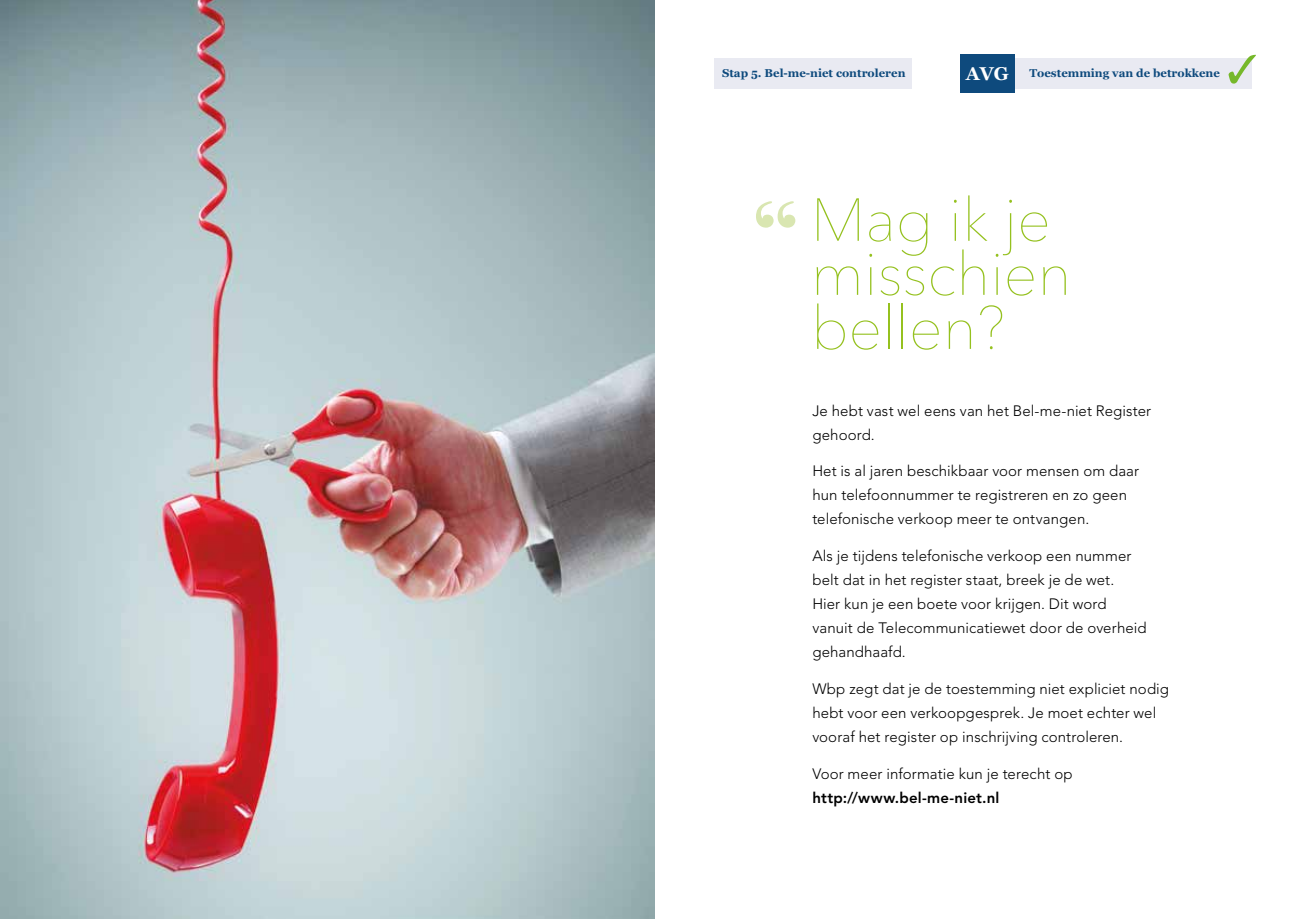
<style>
.page{position:relative;width:1310px;height:919px;background:#fff}
.page>*{position:absolute;margin:0;border:0;box-sizing:border-box;transform-origin:0 0}
.t1{font:200 60px/54px "Avenir Next";color:#95c11f}
.t2{font:300 15px/24px "Avenir LT Pro";letter-spacing:.005em;color:#000}
.t3{font:800 15px "Avenir LT Pro";letter-spacing:.01em;color:#000}
.t4{font:700 11.4px "Georgia";color:#0e4a7d}
.s1{font-size:18.6px;color:#fff}
</style>
<div class="page">
<img style="left:0;top:0;width:655px;height:918px">
<svg style="left:756px;top:201px;width:39px;height:27px"></svg>
<div style="left:1014px;top:58px;width:238px;height:30px;background:#e9eaf2"></div>
<svg style="left:1228px;top:55px;width:28px;height:29px"></svg>
<div style="left:960px;top:54px;width:54px;height:38px;background:#0e4a7d"></div>
<div style="left:714px;top:58px;width:198px;height:30px;background:#e9eaf2"></div>
<p class="t4" style="left:722px;top:64px;width:185px">Stap 5. Bel-me-niet controleren</p>
<p class="t4" style="left:965px;top:64px;width:256px"><span class="s1">AVG</span> Toestemming van de betrokkene</p>
<h1 class="t1" style="left:810px;top:189px;width:262px">Mag ik je misschien bellen?</h1>
<p class="t2" style="left:812px;top:398px;width:340px">Je hebt vast wel eens van het Bel-me-niet Register gehoord.</p>
<p class="t2" style="left:812px;top:459px;width:328px">Het is al jaren beschikbaar voor mensen om daar hun telefoonnummer te registreren en zo geen telefonische verkoop meer te ontvangen.</p>
<p class="t2" style="left:812px;top:544px;width:336px">Als je tijdens telefonische verkoop een nummer belt dat in het register staat, breek je de wet.<br>Hier kun je een boete voor krijgen. Dit word vanuit de Telecommunicatiewet door de overheid gehandhaafd.</p>
<p class="t2" style="left:812px;top:676px;width:358px">Wbp zegt dat je de toestemming niet expliciet nodig hebt voor een verkoopgesprek. Je moet echter wel vooraf het register op inschrijving controleren.</p>
<p class="t2" style="left:812px;top:761px;width:262px">Voor meer informatie kun je terecht op</p>
<p class="t3" style="left:812px;top:788px;width:189px">http://www.bel-me-niet.nl</p>
</div>
